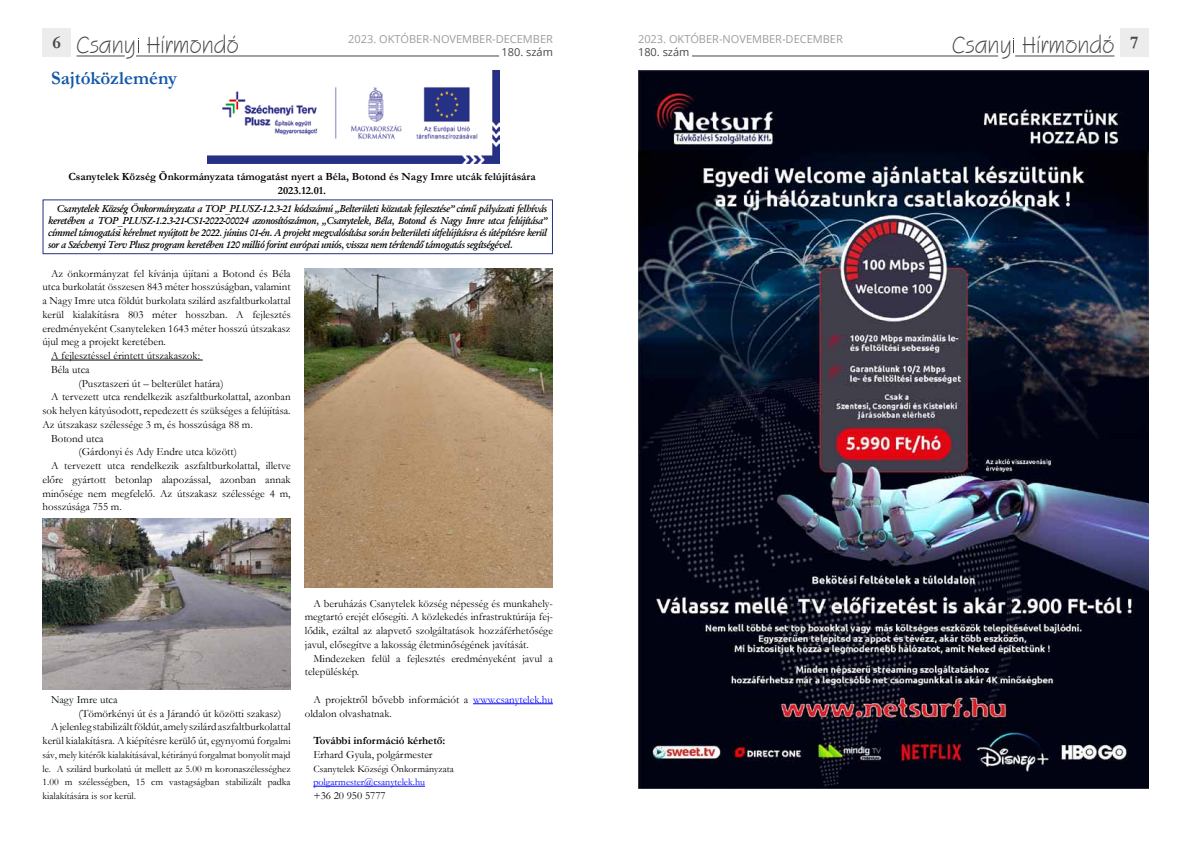
<style>
.page{position:relative;width:1191px;height:842px;background:#fff}
.page>*{position:absolute;margin:0;border:0;box-sizing:border-box;transform-origin:0 0}
.t1{font:24px "Squire D";color:#484847}
.t2{font:700 19px "Garamond";color:#1158aa}
.t3{font:700 18px "Garamond";color:#484847}
.t4{font:11px/13.8px "Garamond";color:#000}
.t5{font:700 11px/13.8px "Garamond";color:#000;text-align:center}
.t6{font:11px "Open Sans";color:#9c9c9d}
.t7{font:11px "Open Sans";color:#484847}
.t8{font:italic 600 10px/12px "Garamond";letter-spacing:-.04em;color:#000;text-align:justify}
.t9{font:10px/13.8px "Garamond";color:#000;text-align:justify}
.t10{font:10px "Garamond";color:#00f}
.s1{font-size:10px}
.s2{color:#00f}
</style>
<div class="page">
<div style="left:43px;top:28px;width:28px;height:29px;background:#ececec"></div>
<div style="left:1120px;top:28px;width:28px;height:29px;background:#ececec"></div>
<hr style="left:77px;top:55px;width:48px;height:1px;background:#484847">
<hr style="left:1015px;top:55px;width:99px;height:1px;background:#484847">
<hr style="left:136px;top:55px;width:363px;height:1px;background:#484847">
<hr style="left:692px;top:55px;width:306px;height:1px;background:#484847">
<svg style="left:138px;top:38px;width:1px;height:15px"></svg>
<svg style="left:1013px;top:38px;width:1px;height:15px"></svg>
<img style="left:207px;top:70px;width:292px;height:93px">
<img style="left:638px;top:70px;width:510px;height:719px">
<div style="left:43px;top:199px;width:510px;height:55px;border:1px solid #243282"></div>
<hr style="left:51px;top:360px;width:152px;height:1px;background:#000">
<img style="left:43px;top:519px;width:247px;height:170px">
<hr style="left:473px;top:703px;width:80px;height:1px;background:#00f">
<hr style="left:313px;top:786px;width:112px;height:1px;background:#00f">
<img style="left:305px;top:269px;width:247px;height:318px">
<p class="t6" style="left:348px;top:32px;width:206px">2023. OKTÓBER-NOVEMBER-DECEMBER</p>
<p class="t7" style="left:501px;top:45px;width:53px">180. szám</p>
<p class="t6" style="left:638px;top:32px;width:206px">2023. OKTÓBER-NOVEMBER-DECEMBER</p>
<p class="t7" style="left:638px;top:45px;width:53px">180. szám</p>
<h1 class="t1" style="left:77px;top:32px;width:164px">Csany Hírmondó</h1>
<h1 class="t1" style="left:952px;top:32px;width:164px">Csany Hírmondó</h1>
<h3 class="t3" style="left:52px;top:30px;width:10px">6</h3>
<h3 class="t3" style="left:1130px;top:30px;width:10px">7</h3>
<h2 class="t2" style="left:51px;top:65px;width:128px">Sajtóközlemény</h2>
<p class="t5" style="left:68px;top:170px;width:469px">Csanytelek Község Önkormányzata támogatást nyert a Béla, Botond és Nagy Imre utcák felújítására<br>2023.12.01.</p>
<p class="t8" style="left:48px;top:202px;width:500px;text-indent:8px">Csanytelek Község Önkormányzata a TOP_PLUSZ-1.2.3-21 kódszámú „Belterületi közutak fejlesztése” című pályázati felhívás keretében a TOP_PLUSZ-1.2.3-21-CS1-2022-00024 azonosítószámon, „Csanytelek, Béla, Botond és Nagy Imre utca felújítása” címmel támogatási kérelmet nyújtott be 2022. június 01-én. A projekt megvalósítása során belterületi útfelújításra és útépítésre kerül sor a Széchenyi Terv Plusz program keretében 120 millió forint európai uniós, vissza nem térítendő támogatás segítségével.</p>
<p class="t4" style="left:51px;top:266px;width:241px">Az önkormányzat fel kívánja újítani a Botond és Béla</p>
<p class="t4" style="left:43px;top:280px;width:250px">utca burkolatát összesen 843 méter hosszúságban, valamint</p>
<p class="t4" style="left:43px;top:294px;width:250px">a Nagy Imre utca földút burkolata szilárd aszfaltburkolattal</p>
<p class="t4" style="left:43px;top:307px;width:250px">kerül kialakításra 803 méter hosszban. A fejlesztés</p>
<p class="t4" style="left:43px;top:321px;width:250px">eredményeként Csanyteleken 1643 méter hosszú útszakasz</p>
<p class="t4" style="left:43px;top:335px;width:125px">újul meg a projekt keretében.</p>
<p class="t4" style="left:51px;top:349px;width:151px">A fejlesztéssel érintett útszakaszok:</p>
<p class="t4" style="left:51px;top:362px;width:40px">Béla utca</p>
<p class="t4" style="left:79px;top:376px;width:147px">(Pusztaszeri út – belterület határa)</p>
<p class="t4" style="left:51px;top:390px;width:241px">A tervezett utca rendelkezik aszfaltburkolattal, azonban</p>
<p class="t4" style="left:43px;top:404px;width:250px">sok helyen kátyúsodott, repedezett és szükséges a felújítása.</p>
<p class="t4" style="left:43px;top:417px;width:212px">Az útszakasz szélessége 3 m, és hosszúsága 88 m.</p>
<p class="t4" style="left:51px;top:431px;width:54px">Botond utca</p>
<p class="t4" style="left:79px;top:445px;width:160px">(Gárdonyi és Ady Endre utca között)</p>
<p class="t4" style="left:51px;top:459px;width:241px">A tervezett utca rendelkezik aszfaltburkolattal, illetve</p>
<p class="t4" style="left:43px;top:472px;width:250px">előre gyártott betonlap alapozással, azonban annak</p>
<p class="t4" style="left:43px;top:486px;width:250px">minősége nem megfelelő. Az útszakasz szélessége 4 m,</p>
<p class="t4" style="left:43px;top:500px;width:81px">hosszúsága 755 m.</p>
<p class="t4" style="left:51px;top:692px;width:68px">Nagy Imre utca</p>
<p class="t4" style="left:79px;top:706px;width:204px">(Tömörkényi út és a Járandó út közötti szakasz)</p>
<p class="t4" style="left:51px;top:720px;width:241px">A jelenleg stabilizált földút, amely szilárd aszfaltburkolattal</p>
<p class="t4" style="left:43px;top:733px;width:250px">kerül kialakításra. A kiépítésre kerülő út, egynyomú for<span class="s1">galmi</span></p>
<p class="t9" style="left:43px;top:748px;width:250px">sáv, mely kitérők kialakításával, kétirányú forgalmat bonyolít majd le. A szilárd burkolatú út mellett az 5.00 m koronaszélességhez 1.00 m szélességben, 15 cm vastagságban stabilizált padka kialakítására is sor kerül.</p>
<p class="t4" style="left:305px;top:596px;width:250px;text-align:justify;text-indent:9px">A beruházás Csanytelek község népesség és munkahely&shy;megtartó erejét elősegíti. A közlekedés infrastruktúrája fej&shy;lődik, ezáltal az alapvető szolgáltatások hozzáférhetősége javul, elősegítve a lakosság életminőségének javítását.</p>
<p class="t4" style="left:305px;top:651px;width:250px;text-indent:9px">Mindezeken felül a fejlesztés eredményeként javul a településkép.</p>
<p class="t4" style="left:305px;top:692px;width:250px;text-indent:9px">A projektről bővebb információt a <span class="s2">www.csanytelek.hu </span>oldalon olvashatnak.</p>
<p class="t5" style="left:313px;top:734px;width:134px">További információ kérhető:</p>
<p class="t4" style="left:313px;top:747px;width:121px">Erhard Gyula, polgármester</p>
<p class="t9" style="left:313px;top:761px;width:142px">Csanytelek Községi Önkormányzata</p>
<p class="t10" style="left:313px;top:775px;width:113px">polgarmester@csanytelek.hu</p>
<p class="t4" style="left:313px;top:788px;width:74px">+36 20 950 5777</p>
</div>
